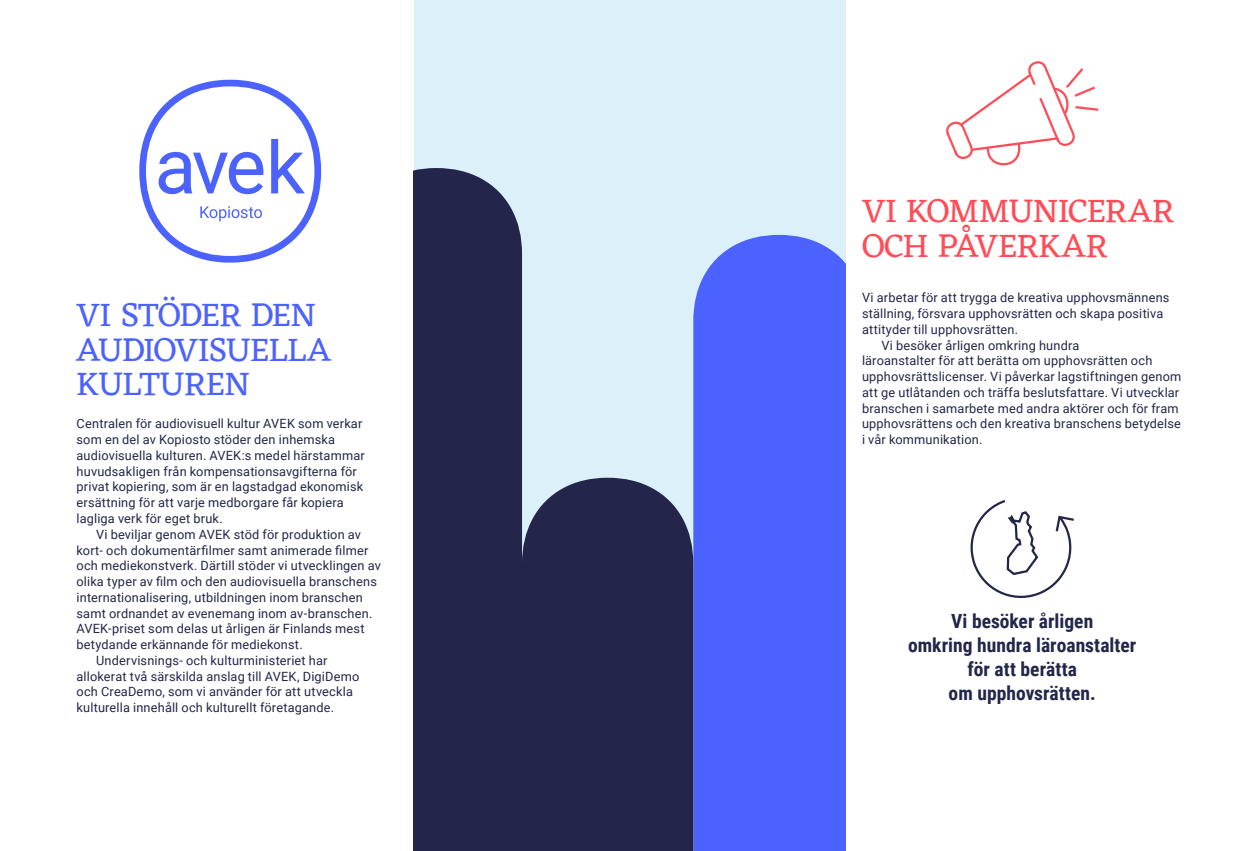
<style>
.page{position:relative;width:1259px;height:851px;background:#fff}
.page>*{position:absolute;margin:0;border:0;box-sizing:border-box;transform-origin:0 0}
.t1{font:34.5px/34.5px "Eczar";letter-spacing:-.025em;color:#4b62fe}
.t2{font:34.5px/34.5px "Eczar";letter-spacing:-.015em;color:#ff4c56}
.t3{font:700 19.5px/24px "Roboto Condensed";color:#23264a;text-align:center}
.t4{font:12.75px/15.8px "Roboto";letter-spacing:.015em;color:#23264a}
</style>
<div class="page">
<div style="left:414px;top:0;width:431px;height:850px;background:#dcf0fa"></div>
<div style="left:693px;top:235px;width:152px;height:615px;background:#4b62fe"></div>
<svg style="left:414px;top:168px;width:279px;height:682px;fill:#23264a"></svg>
<svg style="left:970px;top:500px;width:104px;height:98px"></svg>
<svg style="left:946px;top:61px;width:153px;height:105px"></svg>
<svg style="left:139px;top:80px;width:182px;height:182px"></svg>
<h1 class="t1" style="left:77px;top:299px;width:256px">VI STÖDER DEN<br>AUDIOVISUELLA<br>KULTUREN</h1>
<p class="t4" style="left:77px;top:415px;width:290px">Centralen för audiovisuell kultur AVEK som verkar som en del av Kopiosto stöder den inhemska audiovisuella kulturen. AVEK:s medel härstammar huvudsakligen från kompensationsavgifterna för privat kopiering, som är en lagstadgad ekonomisk ersättning för att varje medborgare får kopiera lagliga verk för eget bruk.</p>
<p class="t4" style="left:96px;top:525px;width:266px">Vi beviljar genom AVEK stöd för produktion av</p>
<p class="t4" style="left:77px;top:541px;width:293px">kort- och dokumentärfilmer samt animerade filmer</p>
<p class="t4" style="left:77px;top:557px;width:306px">och mediekonstverk. Därtill stöder vi utvecklingen av</p>
<p class="t4" style="left:77px;top:573px;width:302px">olika typer av film och den audiovisuella branschens</p>
<p class="t4" style="left:77px;top:588px;width:288px">internationalisering, utbildningen inom branschen</p>
<p class="t4" style="left:77px;top:604px;width:297px">samt ordnandet av evenemang inom av-branschen.</p>
<p class="t4" style="left:77px;top:620px;width:289px">AVEK-priset som delas ut årligen är Finlands mest</p>
<p class="t4" style="left:77px;top:636px;width:228px">betydande erkännande för mediekonst.</p>
<p class="t4" style="left:96px;top:651px;width:233px">Undervisnings- och kulturministeriet har</p>
<p class="t4" style="left:77px;top:667px;width:284px">allokerat två särskilda anslag till AVEK, DigiDemo</p>
<p class="t4" style="left:77px;top:683px;width:278px">och CreaDemo, som vi använder för att utveckla</p>
<p class="t4" style="left:77px;top:699px;width:259px">kulturella innehåll och kulturellt företagande.</p>
<h1 class="t2" style="left:862px;top:195px;width:314px">VI KOMMUNICERAR<br>OCH PÅVERKAR</h1>
<p class="t4" style="left:862px;top:289px;width:309px">Vi arbetar för att trygga de kreativa upphovsmännens</p>
<p class="t4" style="left:862px;top:305px;width:303px">ställning, försvara upphovsrätten och skapa positiva</p>
<p class="t4" style="left:862px;top:321px;width:158px">attityder till upphovsrätten.</p>
<p class="t4" style="left:881px;top:337px;width:199px">Vi besöker årligen omkring hundra</p>
<p class="t4" style="left:862px;top:352px;width:292px">läroanstalter för att berätta om upphovsrätten och</p>
<p class="t4" style="left:862px;top:368px;width:321px">upphovsrättslicenser. Vi påverkar lagstiftningen genom</p>
<p class="t4" style="left:862px;top:384px;width:319px">att ge utlåtanden och träffa beslutsfattare. Vi utvecklar</p>
<p class="t4" style="left:862px;top:399px;width:318px">branschen i samarbete med andra aktörer och för fram</p>
<p class="t4" style="left:862px;top:415px;width:320px">upphovsrättens och den kreativa branschens betydelse</p>
<p class="t4" style="left:862px;top:431px;width:122px">i vår kommunikation.</p>
<h2 class="t3" style="left:908px;top:608px;width:230px">Vi besöker årligen<br>omkring hundra läroanstalter för att berätta<br>om upphovsrätten.</h2>
</div>
